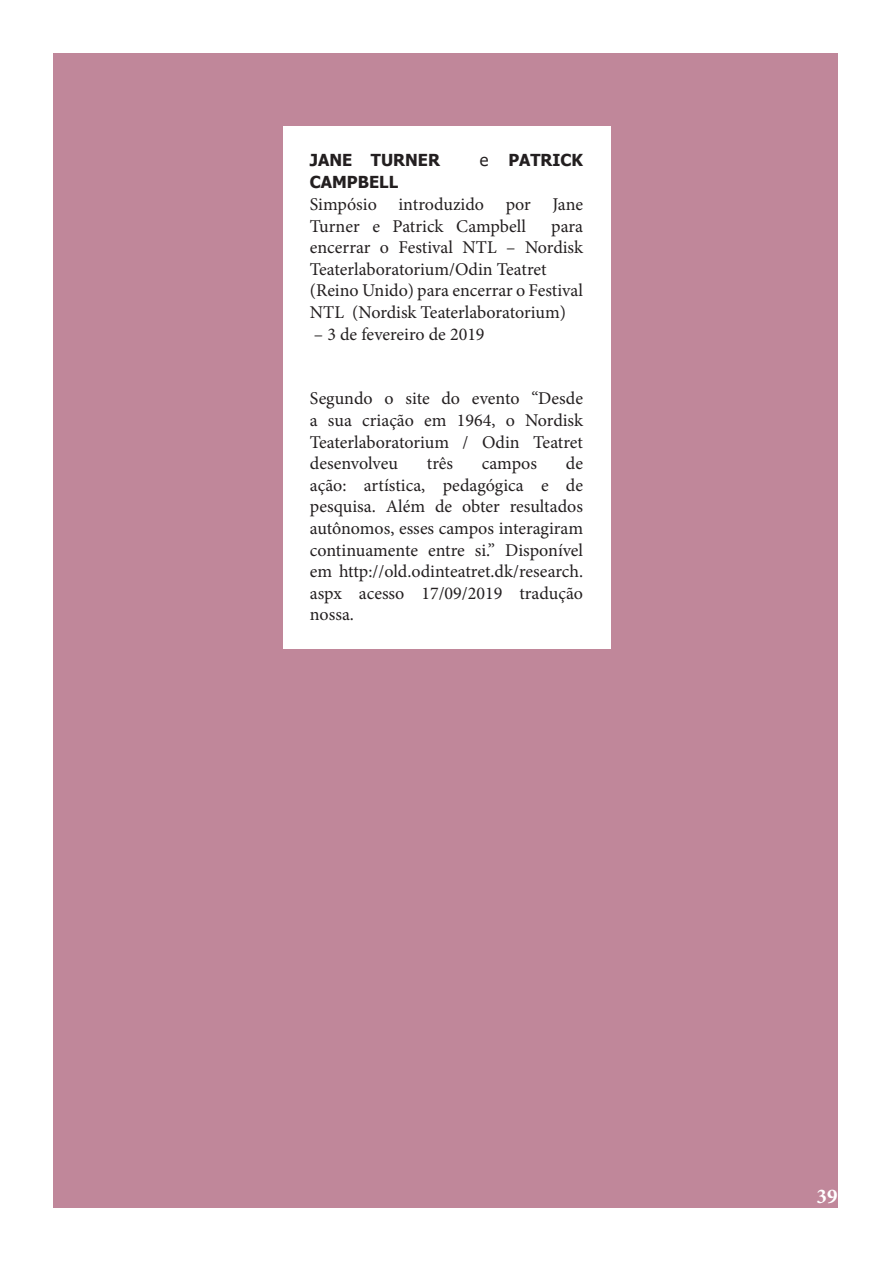
<style>
.page{position:relative;width:893px;height:1263px;background:#fff}
.page>*{position:absolute;margin:0;border:0;box-sizing:border-box;transform-origin:0 0}
.t1{font:700 21px "Minion Pro";color:#fff}
.t2{font:18px/21.6px "Minion Pro";color:#231f20;text-align:justify}
.t3{font:700 16.5px "Tahoma";color:#231f20}
.s1{font-weight:400}
</style>
<div class="page">
<div style="left:53px;top:53px;width:785px;height:1155px;background:#c0879a"></div>
<div style="left:283px;top:126px;width:327px;height:522px;background:#fff"></div>
<p class="t3" style="left:310px;top:148px;width:132px">JANE TURNER</p>
<p class="t3" style="left:480px;top:148px;width:105px"><span class="s1">e</span> PATRICK</p>
<p class="t3" style="left:310px;top:171px;width:90px">CAMPBELL</p>
<p class="t2" style="left:310px;top:193px;width:275px">Simpósio introduzido por Jane<br>Turner e Patrick Campbell</p>
<p class="t2" style="left:310px;top:215px;width:275px;text-indent:241px">para encerrar o Festival NTL – Nordisk Teaterlaboratorium/Odin Teatret</p>
<p class="t2" style="left:310px;top:280px;width:275px">(Reino Unido) para encerrar o Festival<br>NTL (Nordisk Teaterlaboratorium)</p>
<p class="t2" style="left:314px;top:323px;width:172px">– 3 de fevereiro de 2019</p>
<p class="t2" style="left:310px;top:388px;width:275px">Segundo o site do evento “Desde a sua criação em 1964, o Nordisk Teaterlaboratorium / Odin Teatret desenvolveu</p>
<p class="t2" style="left:310px;top:453px;width:275px;text-indent:256px">de ação: artística, pedagógica e de pesquisa. Além de obter resultados autônomos, esses campos interagiram continuamente entre si.” Disponível em http://old.odinteatret.dk/research. aspx acesso 17/09/2019 tradução nossa.</p>
<p class="t2" style="left:427px;top:453px;width:28px">três</p>
<p class="t2" style="left:482px;top:453px;width:57px">campos</p>
<p class="t1" style="left:817px;top:1182px;width:22px">39</p>
</div>
